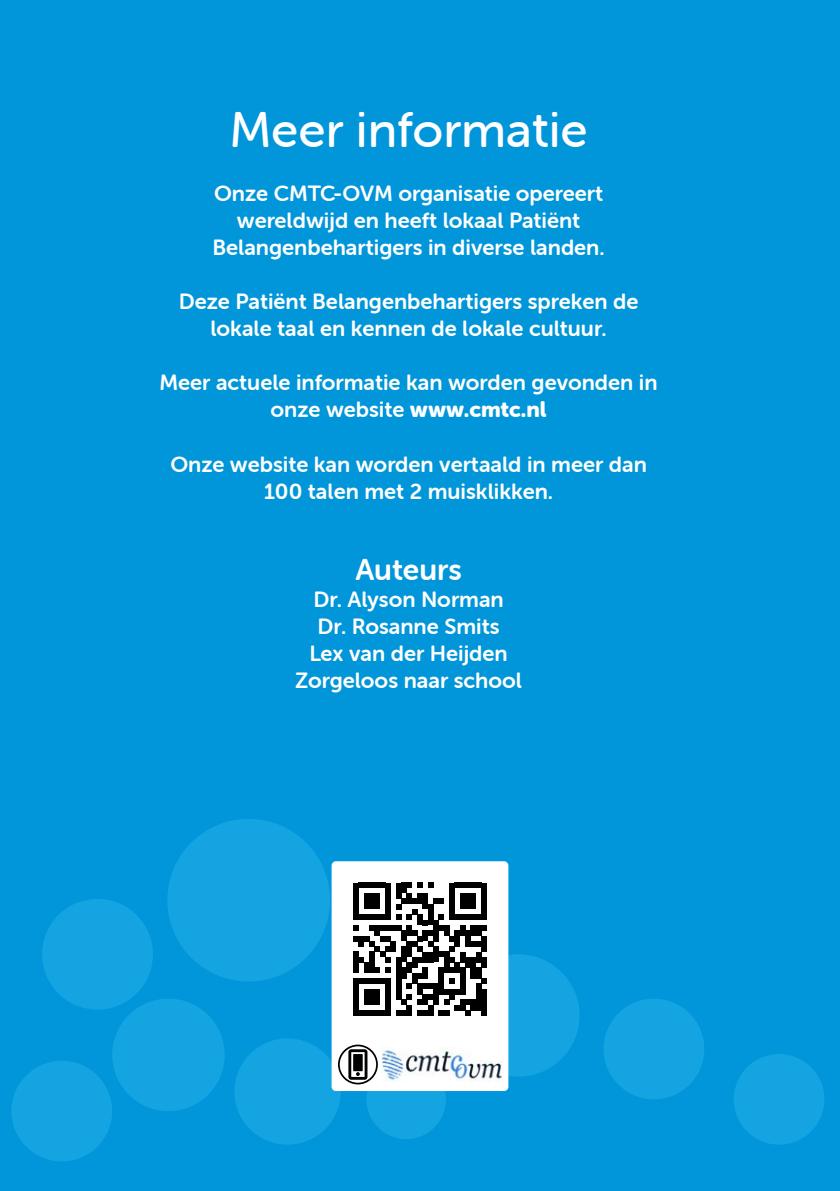
<style>
.page{position:relative;width:840px;height:1191px;background:#fff}
.page>*{position:absolute;margin:0;border:0;box-sizing:border-box;transform-origin:0 0}
.t1{font:49.8px "Museo Sans Rounded 500";color:#fff}
.t2{font:30px "Museo Sans Rounded 700";color:#fff}
.t3{font:22px/27px "Museo Sans Rounded 700";color:#fff;text-align:center}
.s1{font-family:"Museo Sans Rounded 900"}
</style>
<div class="page">
<div style="left:0;top:0;width:839px;height:1191px;background:#0096d9"></div>
<div style="left:42px;top:899px;width:111px;height:110px;background:#14a4e1;border-radius:50%"></div>
<div style="left:457px;top:954px;width:122px;height:122px;background:#14a4e1;border-radius:50%"></div>
<div style="left:366px;top:1059px;width:80px;height:80px;background:#14a4e1;border-radius:50%"></div>
<div style="left:733px;top:1054px;width:91px;height:90px;background:#14a4e1;border-radius:50%"></div>
<div style="left:112px;top:998px;width:112px;height:113px;background:#14a4e1;border-radius:50%"></div>
<div style="left:234px;top:1038px;width:106px;height:106px;background:#14a4e1;border-radius:50%"></div>
<div style="left:167px;top:819px;width:163px;height:162px;background:#14a4e1;border-radius:50%"></div>
<div style="left:11px;top:1060px;width:101px;height:101px;background:#14a4e1;border-radius:50%"></div>
<div style="left:603px;top:998px;width:101px;height:101px;background:#14a4e1;border-radius:50%"></div>
<div style="left:331px;top:861px;width:177px;height:230px;background:#fff;border-radius:4px"></div>
<div style="left:353px;top:882px;width:5px;height:32px;background:#000"></div>
<div style="left:364px;top:893px;width:5px;height:16px;background:#000"></div>
<div style="left:369px;top:893px;width:5px;height:16px;background:#000"></div>
<div style="left:374px;top:893px;width:6px;height:16px;background:#000"></div>
<svg style="left:358px;top:882px;width:27px;height:6px"></svg>
<div style="left:385px;top:882px;width:5px;height:32px;background:#000"></div>
<div style="left:396px;top:882px;width:5px;height:16px;background:#000"></div>
<div style="left:401px;top:882px;width:5px;height:11px;background:#000"></div>
<div style="left:406px;top:893px;width:6px;height:11px;background:#000"></div>
<div style="left:417px;top:893px;width:5px;height:11px;background:#000"></div>
<div style="left:422px;top:893px;width:5px;height:16px;background:#000"></div>
<svg style="left:406px;top:882px;width:27px;height:6px"></svg>
<div style="left:449px;top:882px;width:5px;height:32px;background:#000"></div>
<div style="left:459px;top:893px;width:6px;height:16px;background:#000"></div>
<div style="left:465px;top:893px;width:5px;height:16px;background:#000"></div>
<div style="left:470px;top:893px;width:5px;height:16px;background:#000"></div>
<svg style="left:454px;top:882px;width:27px;height:6px"></svg>
<div style="left:481px;top:882px;width:5px;height:32px;background:#000"></div>
<svg style="left:353px;top:898px;width:133px;height:117px"></svg>
<div style="left:481px;top:989px;width:5px;height:16px;background:#000"></div>
<div style="left:481px;top:1005px;width:5px;height:10px;background:#000"></div>
<svg style="left:348px;top:1049px;width:19px;height:30px"></svg>
<div style="left:338px;top:1044px;width:39px;height:40px;border:2px solid #000;border-radius:50%"></div>
<img style="left:381px;top:1047px;width:120px;height:34px">
<h1 class="t1" style="left:229px;top:103px;width:360px">Meer informatie</h1>
<p class="t3" style="left:212px;top:180px;width:393px">Onze CMTC-OVM organisatie opereert wereldwijd en heeft lokaal Patiënt<br>Belangenbehartigers in diverse landen.</p>
<p class="t3" style="left:179px;top:288px;width:461px">Deze Patiënt Belangenbehartigers spreken de lokale taal en kennen de lokale cultuur.</p>
<p class="t3" style="left:159px;top:369px;width:499px">Meer actuele informatie kan worden gevonden in onze website <span class="s1">www.cmtc.nl</span></p>
<p class="t3" style="left:170px;top:450px;width:478px">Onze website kan worden vertaald in meer dan<br>100 talen met 2 muisklikken.</p>
<h2 class="t2" style="left:355px;top:552px;width:108px">Auteurs</h2>
<p class="t3" style="left:295px;top:585px;width:228px">Dr. Alyson Norman<br>Dr. Rosanne Smits<br>Lex van der Heijden<br>Zorgeloos naar school</p>
</div>
